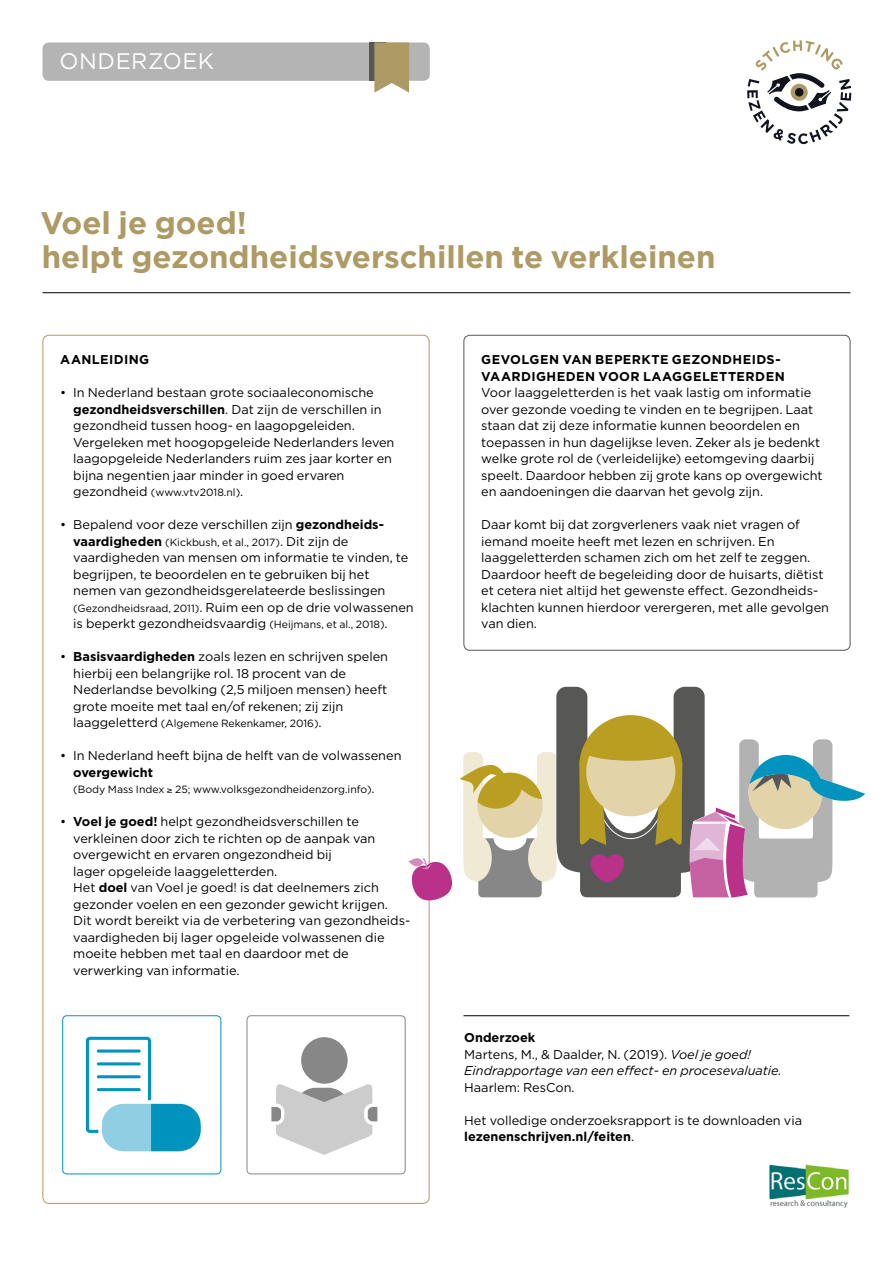
<style>
.page{position:relative;width:893px;height:1263px;background:#fff}
.page>*{position:absolute;margin:0;border:0;box-sizing:border-box;transform-origin:0 0}
.t1{font:700 31.35px/34.3px "Gotham";color:#ae9a64}
.t2{font:22.5px "Gotham";letter-spacing:.025em;color:#fff}
.t3{font:12.75px/16.5px "Gotham";color:#000}
.t4{font:italic 12.75px/16.5px "Gotham";color:#000}
.t5{font:700 12.75px/16.5px "Gotham";letter-spacing:.03em;color:#000}
.t6{font:700 12.75px "Gotham";color:#000}
.t7{font:10.5px "Gotham";color:#000}
.s1{font-weight:700}
.s2{font-size:12.75px}
.s3{font-weight:700;font-size:12.75px}
.s4{font-size:10.5px}
.s5{font-weight:700;font-style:normal}
.s6{font-style:normal}
</style>
<div class="page">
<div style="left:463px;top:335px;width:387px;height:316px;border:1px solid #575756;border-radius:6px"></div>
<hr style="left:43px;top:292px;width:807px;height:1px;background:#000">
<hr style="left:463px;top:1015px;width:386px;height:1px;background:#000">
<img style="left:769px;top:1164px;width:80px;height:44px">
<svg style="left:408px;top:687px;width:457px;height:216px"></svg>
<div style="left:62px;top:1015px;width:159px;height:159px;border:1px solid #0093bd;border-radius:4px"></div>
<div style="left:86px;top:1037px;width:65px;height:96px;border:3px solid #0093bd;border-radius:3px"></div>
<hr style="left:98px;top:1049px;width:41px;height:3px;background:#0093bd">
<hr style="left:98px;top:1062px;width:41px;height:3px;background:#0093bd">
<hr style="left:98px;top:1075px;width:41px;height:3px;background:#0093bd">
<hr style="left:98px;top:1088px;width:41px;height:3px;background:#0093bd">
<svg style="left:96px;top:1098px;width:105px;height:54px"></svg>
<div style="left:247px;top:1015px;width:159px;height:159px;border:1px solid #878787;border-radius:4px"></div>
<svg style="left:271px;top:1083px;width:106px;height:72px"></svg>
<div style="left:301px;top:1037px;width:47px;height:47px;background:#878787;border-radius:50%"></div>
<svg style="left:747px;top:40px;width:104px;height:104px"></svg>
<div style="left:791px;top:84px;width:17px;height:17px;background:#ae9a64;border-radius:50%"></div>
<div style="left:795px;top:88px;width:8px;height:9px;background:#11141e;border-radius:50%"></div>
<div style="left:43px;top:43px;width:387px;height:38px;background:#b5b4b4;border-radius:6px"></div>
<div style="left:369px;top:43px;width:17px;height:38px;background:#575756"></div>
<svg style="left:374px;top:43px;width:35px;height:50px;background:#b5a474"></svg>
<h2 class="t2" style="left:60px;top:47px;width:156px">ONDERZOEK</h2>
<h1 class="t1" style="left:40px;top:206px;width:677px">Voel je goed!<br>helpt gezondheidsverschillen te verkleinen</h1>
<p class="t5" style="left:60px;top:351px;width:91px">AANLEIDING</p>
<p class="t3" style="left:73px;top:384px;width:323px;text-indent:-13px">• In Nederland bestaan grote sociaaleconomische <span class="s1">gezondheidsverschillen</span>. Dat zijn de verschillen in gezondheid tussen hoog- en laagopgeleiden.<br>Vergeleken met hoogopgeleide Nederlanders leven laagopgeleide Nederlanders ruim zes jaar korter en bijna negentien jaar minder in goed ervaren</p>
<p class="t7" style="left:73px;top:486px;width:172px"><span class="s2">gezondheid</span> (www.vtv2018.nl)<span class="s2">.</span></p>
<p class="t3" style="left:60px;top:516px;width:325px">• Bepalend voor deze verschillen zijn <span class="s1">gezondheids-</span></p>
<p class="t7" style="left:73px;top:535px;width:277px"><span class="s3">vaardigheden</span> (Kickbush, et al., 2017)<span class="s2">. Dit zijn de</span></p>
<p class="t3" style="left:73px;top:549px;width:342px">vaardigheden van mensen om informatie te vinden, te begrijpen, te beoordelen en te gebruiken bij het nemen van gezondheidsgerelateerde beslissingen <span class="s4">(Gezondheidsraad, 2011)</span>. Ruim een op de drie volwassenen is beperkt gezondheidsvaardig <span class="s4">(Heijmans, et al., 2018)</span>.</p>
<p class="t3" style="left:73px;top:648px;width:316px;text-indent:-13px">• <span class="s1">Basisvaardigheden</span> zoals lezen en schrijven spelen hierbij een belangrijke rol. 18 procent van de Nederlandse bevolking (2,5 miljoen mensen) heeft grote moeite met taal en/of rekenen; zij zijn</p>
<p class="t7" style="left:73px;top:717px;width:250px"><span class="s2">laaggeletterd</span> (Algemene Rekenkamer, 2016)<span class="s2">.</span></p>
<p class="t3" style="left:60px;top:747px;width:343px">• In Nederland heeft bijna de helft van de volwassenen</p>
<p class="t6" style="left:73px;top:764px;width:81px">overgewicht</p>
<p class="t7" style="left:73px;top:783px;width:303px">(Body Mass Index ≥ 25; www.volksgezondheidenzorg.info)<span class="s2">.</span></p>
<p class="t3" style="left:73px;top:813px;width:338px;text-indent:-13px">• <span class="s1">Voel je goed!</span> helpt gezondheidsverschillen te verkleinen door zich te richten op de aanpak van overgewicht en ervaren ongezondheid bij<br>lager opgeleide laaggeletterden.<br>Het <span class="s1">doel</span> van Voel je goed! is dat deelnemers zich gezonder voelen en een gezonder gewicht krijgen.<br>Dit wordt bereikt via de verbetering van gezondheids&shy;vaardigheden bij lager opgeleide volwassenen die moeite hebben met taal en daardoor met de verwerking van informatie.</p>
<p class="t5" style="left:481px;top:351px;width:305px">GEVOLGEN VAN BEPERKTE GEZONDHEIDS-<br>VAARDIGHEDEN VOOR LAAGGELETTERDEN</p>
<p class="t3" style="left:481px;top:384px;width:343px">Voor laaggeletterden is het vaak lastig om informatie over gezonde voeding te vinden en te begrijpen. Laat staan dat zij deze informatie kunnen beoordelen en toepassen in hun dagelijkse leven. Zeker als je bedenkt welke grote rol de (verleidelijke) eetomgeving daarbij speelt. Daardoor hebben zij grote kans op overgewicht en aandoeningen die daarvan het gevolg zijn.</p>
<p class="t3" style="left:481px;top:516px;width:349px">Daar komt bij dat zorgverleners vaak niet vragen of iemand moeite heeft met lezen en schrijven. En laaggeletterden schamen zich om het zelf te zeggen.<br>Daardoor heeft de begeleiding door de huisarts, diëtist et cetera niet altijd het gewenste effect. Gezondheids&shy;klachten kunnen hierdoor verergeren, met alle gevolgen van dien.</p>
<p class="t4" style="left:464px;top:1029px;width:319px"><span class="s5">Onderzoek<br></span><span class="s6">Martens, M., &amp; Daalder, N. (2019).</span> Voel je goed!<br>Eindrapportage van een effect- en procesevaluatie.</p>
<p class="t3" style="left:464px;top:1078px;width:112px">Haarlem: ResCon.</p>
<p class="t3" style="left:464px;top:1111px;width:339px">Het volledige onderzoeksrapport is te downloaden via <span class="s1">lezenenschrijven.nl/feiten</span>.</p>
</div>
